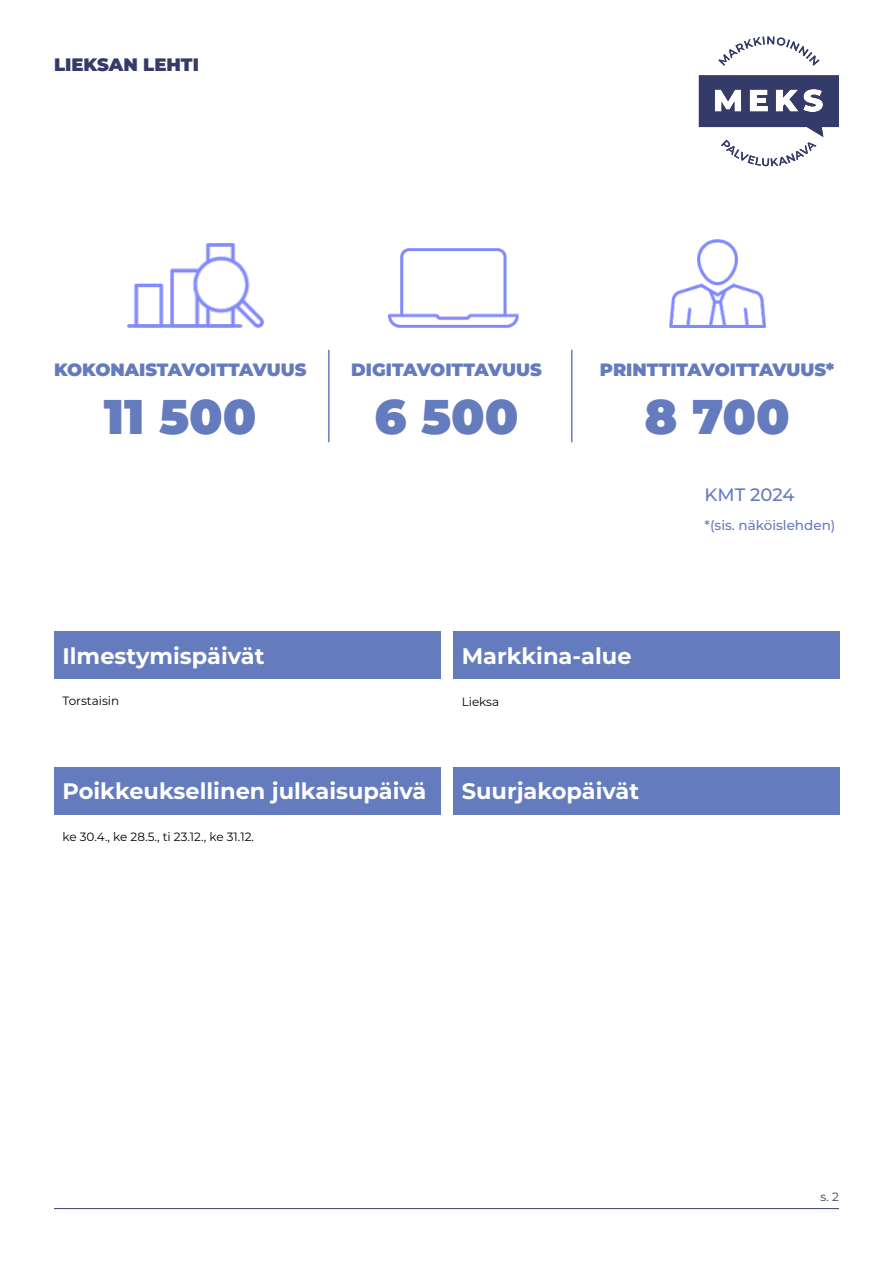
<style>
.page{position:relative;width:893px;height:1263px;background:#fff}
.page>*{position:absolute;margin:0;border:0;box-sizing:border-box;transform-origin:0 0}
.t1{font:900 48.75px "Montserrat";color:#647cbd}
.t2{font:700 22.5px "Montserrat";color:#fff}
.t3{font:900 18px "Montserrat";color:#353b68}
.t4{font:500 18px "Montserrat";letter-spacing:-.005em;color:#647cbd}
.t5{font:900 17.85px "Montserrat";color:#647cbd}
.t6{font:500 13.5px "Montserrat";color:#647cbd}
.t7{font:12px "Montserrat";color:#000}
.t8{font:12px "Montserrat";color:#353b68}
</style>
<div class="page">
<hr style="left:54px;top:1208px;width:785px;height:1px;background:#353b68">
<svg style="left:718px;top:36px;width:101px;height:30px"></svg>
<svg style="left:699px;top:75px;width:140px;height:91px"></svg>
<div style="left:453px;top:631px;width:386px;height:48px;background:#647cbd"></div>
<div style="left:54px;top:631px;width:386px;height:48px;background:#647cbd"></div>
<div style="left:54px;top:767px;width:386px;height:47px;background:#647cbd"></div>
<div style="left:453px;top:767px;width:386px;height:47px;background:#647cbd"></div>
<hr style="left:328px;top:350px;width:2px;height:92px;background:#647cbd">
<hr style="left:571px;top:350px;width:1px;height:92px;background:#647cbd">
<img style="left:128px;top:244px;width:135px;height:84px">
<img style="left:388px;top:248px;width:130px;height:80px">
<img style="left:669px;top:239px;width:96px;height:89px">
<p class="t3" style="left:54px;top:52px;width:146px">LIEKSAN LEHTI</p>
<p class="t5" style="left:54px;top:356px;width:254px">KOKONAISTAVOITTAVUUS</p>
<h1 class="t1" style="left:104px;top:380px;width:154px">11 500</h1>
<p class="t5" style="left:351px;top:356px;width:192px">DIGITAVOITTAVUUS</p>
<h1 class="t1" style="left:374px;top:380px;width:146px">6 500</h1>
<p class="t5" style="left:600px;top:356px;width:236px">PRINTTITAVOITTAVUUS*</p>
<h1 class="t1" style="left:644px;top:380px;width:147px">8 700</h1>
<p class="t4" style="left:705px;top:482px;width:91px">KMT 2024</p>
<p class="t6" style="left:705px;top:515px;width:132px">*(sis. näköislehden)</p>
<p class="t2" style="left:63px;top:640px;width:204px">Ilmestymispäivät</p>
<p class="t2" style="left:462px;top:640px;width:171px">Markkina-alue</p>
<p class="t7" style="left:63px;top:692px;width:58px">Torstaisin</p>
<p class="t7" style="left:462px;top:694px;width:39px">Lieksa</p>
<p class="t2" style="left:63px;top:775px;width:366px">Poikkeuksellinen julkaisupäivä</p>
<p class="t2" style="left:462px;top:775px;width:179px">Suurjakopäivät</p>
<p class="t7" style="left:63px;top:828px;width:193px">ke 30.4., ke 28.5., ti 23.12., ke 31.12.</p>
<p class="t8" style="left:821px;top:1188px;width:20px">s. 2</p>
</div>
